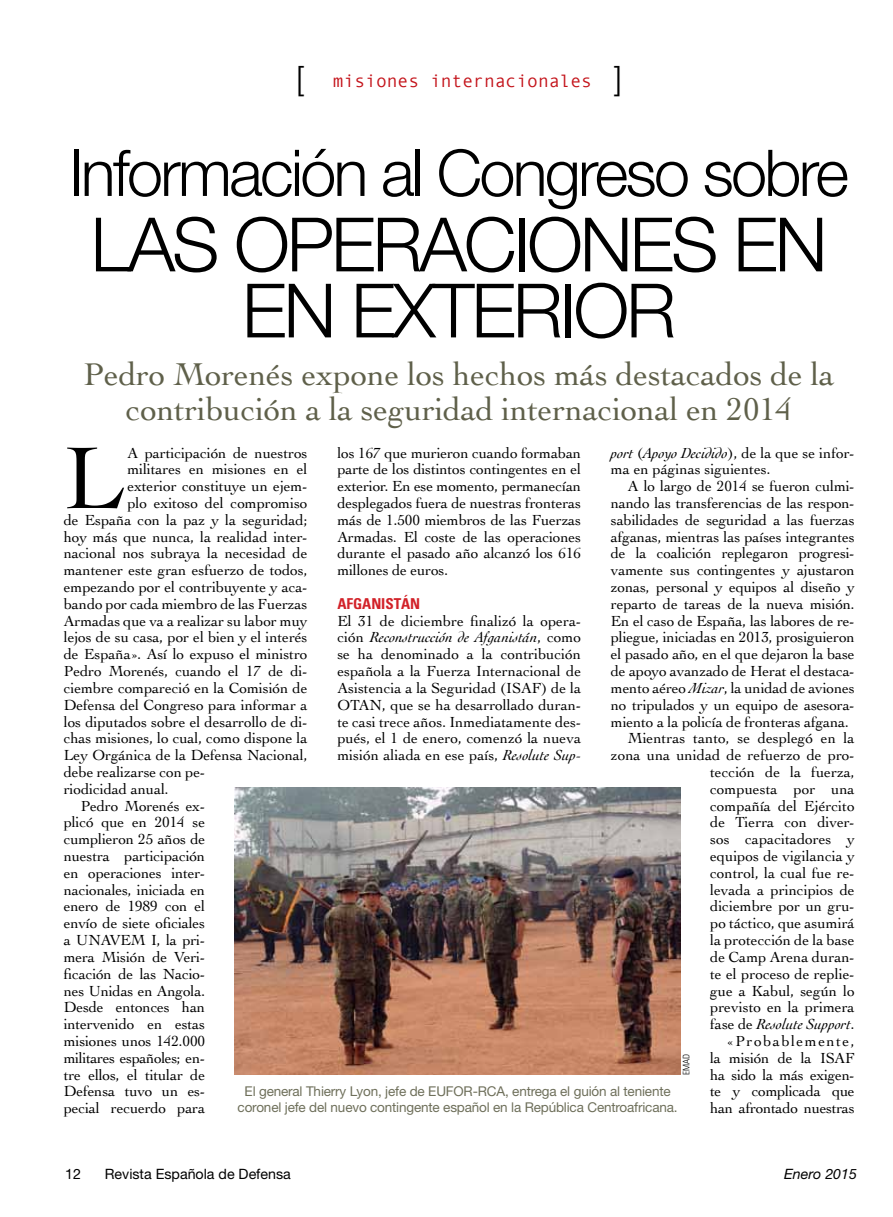
<style>
.page{position:relative;width:893px;height:1217px;background:#fff}
.page>*{position:absolute;margin:0;border:0;box-sizing:border-box;transform-origin:0 0}
.t1{font:92.4px "Cochin";color:#000}
.t2{font:300 75px/66px "Helvetica Neue";letter-spacing:-.04em;color:#000;text-align:center}
.t3{font:300 64.5px "Helvetica Neue";letter-spacing:-.04em;color:#000}
.t4{font:33px/34.5px "Cochin";letter-spacing:-.005em;color:#5f604a;text-align:center}
.t5{font:300 33px "Helvetica Neue";color:#000}
.t6{font:18px "Monotypecom";color:#c4141b}
.t7{font:15.3px/16.8px "Cochin";letter-spacing:-.005em;color:#000;text-align:justify}
.t8{font:italic 15.3px "Cochin";color:#000}
.t9{font:15.3px "Cochin";letter-spacing:-.025em;color:#000}
.t10{font:15.3px "Cochin";letter-spacing:.1em;color:#000}
.t11{font:700 condensed 15px "Univers";letter-spacing:-.005em;color:#d22229}
.t12{font:14.25px "Helvetica Neue";color:#000}
.t13{font:italic 14.25px "Helvetica Neue";color:#000}
.t14{font:13.5px/15.8px "Helvetica Neue";letter-spacing:-.01em;color:#6e6f5a;text-align:center}
.t15{font:300 condensed 9px "Univers";color:#000}
.s1{font-family:"Helvetica Neue";font-weight:300;font-size:33px;color:#000}
.s2{font-style:italic}
.s3{font-style:normal}
</style>
<div class="page">
<img style="left:235px;top:787px;width:445px;height:287px">
<h3 class="t5" style="left:296px;top:58px;width:9px">[</h3>
<p class="t6" style="left:333px;top:71px;width:291px">misiones internacionales <span class="s1">]</span></p>
<h3 class="t3" style="left:69px;top:133px;width:781px">INFORMACIÓN AL CONGRESO SOBRE</h3>
<h2 class="t2" style="left:91px;top:210px;width:738px">LAS OPERACIONES EN<br>EN EXTERIOR</h2>
<h3 class="t4" style="left:84px;top:355px;width:752px">Pedro Morenés expone los hechos más destacados de la contribución a la seguridad internacional en 2014</h3>
<h1 class="t1" style="left:64px;top:415px;width:61px">L</h1>
<p class="t7" style="left:127px;top:443px;width:182px">A participación de nuestros</p>
<p class="t7" style="left:337px;top:443px;width:245px">los 167 que murieron cuando formaban parte de los distintos contingentes en el exterior. En ese momento, permanecían desplegados fuera de nuestras fronteras más de 1.500 miembros de las Fuerzas Armadas. El coste de las operaciones durante el pasado año alcanzó los 616 millones de euros.</p>
<p class="t11" style="left:337px;top:594px;width:84px">AFGANISTÁN</p>
<p class="t7" style="left:337px;top:611px;width:245px">El 31 de diciembre finalizó la opera&shy;ción <span class="s2">Reconstrucción de Afganistán</span>, como se ha denominado a la contribución española a la Fuerza Internacional de Asistencia a la Seguridad (ISAF) de la OTAN, que se ha desarrollado duran&shy;te casi trece años. Inmediatamente des&shy;pués, el 1 de enero, comenzó la nueva misión aliada en ese país, <span class="s2">Resolute Sup-</span></p>
<p class="t7" style="left:611px;top:443px;width:245px"><span class="s2">port</span> (<span class="s2">Apoyo Decidido</span>), de la que se infor&shy;ma en páginas siguientes.</p>
<p class="t7" style="left:628px;top:477px;width:228px">A lo largo de 2014 se fueron culmi-</p>
<p class="t7" style="left:611px;top:494px;width:245px">nando las transferencias de las respon-</p>
<p class="t7" style="left:611px;top:510px;width:245px">sabilidades de seguridad a las fuerzas</p>
<p class="t7" style="left:611px;top:527px;width:245px">afganas, mientras las países integrantes</p>
<p class="t7" style="left:611px;top:544px;width:245px">de la coalición replegaron progresi-</p>
<p class="t7" style="left:611px;top:561px;width:245px">vamente sus contingentes y ajustaron</p>
<p class="t7" style="left:611px;top:578px;width:245px">zonas, personal y equipos al diseño y</p>
<p class="t7" style="left:611px;top:594px;width:245px">reparto de tareas de la nueva misión.</p>
<p class="t7" style="left:611px;top:611px;width:245px">En el caso de España, las labores de re-</p>
<p class="t7" style="left:611px;top:628px;width:245px">pliegue, iniciadas en 2013, prosiguieron</p>
<p class="t7" style="left:611px;top:645px;width:245px">el pasado año, en el que dejaron la base</p>
<p class="t7" style="left:611px;top:662px;width:245px">de apoyo avanzado de Herat el destaca-</p>
<p class="t7" style="left:611px;top:678px;width:245px">mento aéreo <span class="s2">Mizar</span>, la unidad de aviones</p>
<p class="t7" style="left:611px;top:695px;width:245px">no tripulados y un equipo de asesora-</p>
<p class="t7" style="left:611px;top:712px;width:240px">miento a la policía de fronteras afgana.</p>
<p class="t7" style="left:628px;top:729px;width:228px">Mientras tanto, se desplegó en la</p>
<p class="t7" style="left:611px;top:746px;width:245px">zona una unidad de refuerzo de pro-</p>
<p class="t7" style="left:710px;top:762px;width:146px">tección de la fuerza,</p>
<p class="t7" style="left:710px;top:779px;width:146px">compuesta por una</p>
<p class="t7" style="left:710px;top:796px;width:146px">compañía del Ejército</p>
<p class="t7" style="left:710px;top:813px;width:146px">de Tierra con diver-</p>
<p class="t7" style="left:710px;top:830px;width:146px">sos capacitadores y</p>
<p class="t7" style="left:710px;top:846px;width:146px">equipos de vigilancia y</p>
<p class="t7" style="left:710px;top:863px;width:146px">control, la cual fue re-</p>
<p class="t7" style="left:710px;top:880px;width:146px">levada a principios de</p>
<p class="t7" style="left:710px;top:897px;width:146px">diciembre por un gru-</p>
<p class="t7" style="left:710px;top:914px;width:146px">po táctico, que asumirá</p>
<p class="t7" style="left:710px;top:930px;width:146px">la protección de la base</p>
<p class="t7" style="left:710px;top:947px;width:146px">de Camp Arena duran-</p>
<p class="t7" style="left:710px;top:964px;width:146px">te el proceso de replie-</p>
<p class="t7" style="left:710px;top:981px;width:146px">gue a Kabul, según lo</p>
<p class="t7" style="left:710px;top:998px;width:146px">previsto en la primera</p>
<p class="t8" style="left:710px;top:1013px;width:146px"><span class="s3">fase de</span> Resolute Support<span class="s3">.</span></p>
<p class="t10" style="left:727px;top:1030px;width:129px">«Probablemente,</p>
<p class="t7" style="left:710px;top:1048px;width:146px">la misión de la ISAF</p>
<p class="t7" style="left:710px;top:1065px;width:146px">ha sido la más exigen-</p>
<p class="t7" style="left:710px;top:1082px;width:146px">te y complicada que</p>
<p class="t7" style="left:710px;top:1098px;width:146px">han afrontado nuestras</p>
<p class="t7" style="left:127px;top:460px;width:182px">militares en misiones en el</p>
<p class="t7" style="left:127px;top:477px;width:182px">exterior constituye un ejem-</p>
<p class="t7" style="left:127px;top:494px;width:182px">plo exitoso del compromiso</p>
<p class="t7" style="left:64px;top:510px;width:245px">de España con la paz y la seguridad;</p>
<p class="t7" style="left:64px;top:527px;width:245px">hoy más que nunca, la realidad inter-</p>
<p class="t7" style="left:64px;top:544px;width:245px">nacional nos subraya la necesidad de</p>
<p class="t7" style="left:64px;top:561px;width:245px">mantener este gran esfuerzo de todos,</p>
<p class="t7" style="left:64px;top:578px;width:245px">empezando por el contribuyente y aca-</p>
<p class="t7" style="left:64px;top:594px;width:245px">bando por cada miembro de las Fuerzas</p>
<p class="t7" style="left:64px;top:611px;width:245px">Armadas que va a realizar su labor muy</p>
<p class="t7" style="left:64px;top:628px;width:245px">lejos de su casa, por el bien y el interés</p>
<p class="t7" style="left:64px;top:645px;width:245px">de España». Así lo expuso el ministro</p>
<p class="t7" style="left:64px;top:662px;width:245px">Pedro Morenés, cuando el 17 de di-</p>
<p class="t7" style="left:64px;top:678px;width:245px">ciembre compareció en la Comisión de</p>
<p class="t7" style="left:64px;top:695px;width:245px">Defensa del Congreso para informar a</p>
<p class="t7" style="left:64px;top:712px;width:245px">los diputados sobre el desarrollo de di-</p>
<p class="t7" style="left:64px;top:729px;width:245px">chas misiones, lo cual, como dispone la</p>
<p class="t7" style="left:64px;top:746px;width:245px">Ley Orgánica de la Defensa Nacional,</p>
<p class="t7" style="left:64px;top:762px;width:143px">debe realizarse con pe-</p>
<p class="t7" style="left:64px;top:779px;width:107px">riodicidad anual.</p>
<p class="t7" style="left:81px;top:796px;width:126px">Pedro Morenés ex-</p>
<p class="t7" style="left:64px;top:813px;width:143px">plicó que en 2014 se</p>
<p class="t7" style="left:64px;top:830px;width:143px">cumplieron 25 años de</p>
<p class="t7" style="left:64px;top:846px;width:143px">nuestra participación</p>
<p class="t7" style="left:64px;top:863px;width:143px">en operaciones inter-</p>
<p class="t7" style="left:64px;top:880px;width:143px">nacionales, iniciada en</p>
<p class="t7" style="left:64px;top:897px;width:143px">enero de 1989 con el</p>
<p class="t7" style="left:64px;top:914px;width:143px">envío de siete oficiales</p>
<p class="t7" style="left:64px;top:930px;width:143px">a UNAVEM I, la pri-</p>
<p class="t7" style="left:64px;top:947px;width:143px">mera Misión de Veri-</p>
<p class="t7" style="left:64px;top:964px;width:143px">ficación de las Nacio-</p>
<p class="t7" style="left:64px;top:981px;width:143px">nes Unidas en Angola.</p>
<p class="t7" style="left:64px;top:998px;width:143px">Desde entonces han</p>
<p class="t7" style="left:64px;top:1014px;width:143px">intervenido en estas</p>
<p class="t7" style="left:64px;top:1031px;width:143px">misiones unos 142.000</p>
<p class="t9" style="left:64px;top:1047px;width:143px">militares españoles; en-</p>
<p class="t7" style="left:64px;top:1065px;width:143px">tre ellos, el titular de</p>
<p class="t7" style="left:64px;top:1082px;width:143px">Defensa tuvo un es-</p>
<p class="t7" style="left:64px;top:1098px;width:143px">pecial recuerdo para</p>
<p class="t15" style="left:681px;top:1074px;width:22px;rotate:-90deg">EMAD</p>
<p class="t14" style="left:238px;top:1083px;width:441px">El general Thierry Lyon, jefe de EUFOR-RCA, entrega el guión al teniente coronel jefe del nuevo contingente español en la República Centroafricana.</p>
<p class="t12" style="left:65px;top:1164px;width:17px">12</p>
<p class="t12" style="left:105px;top:1164px;width:188px">Revista Española de Defensa</p>
<p class="t13" style="left:784px;top:1164px;width:74px">Enero 2015</p>
</div>
